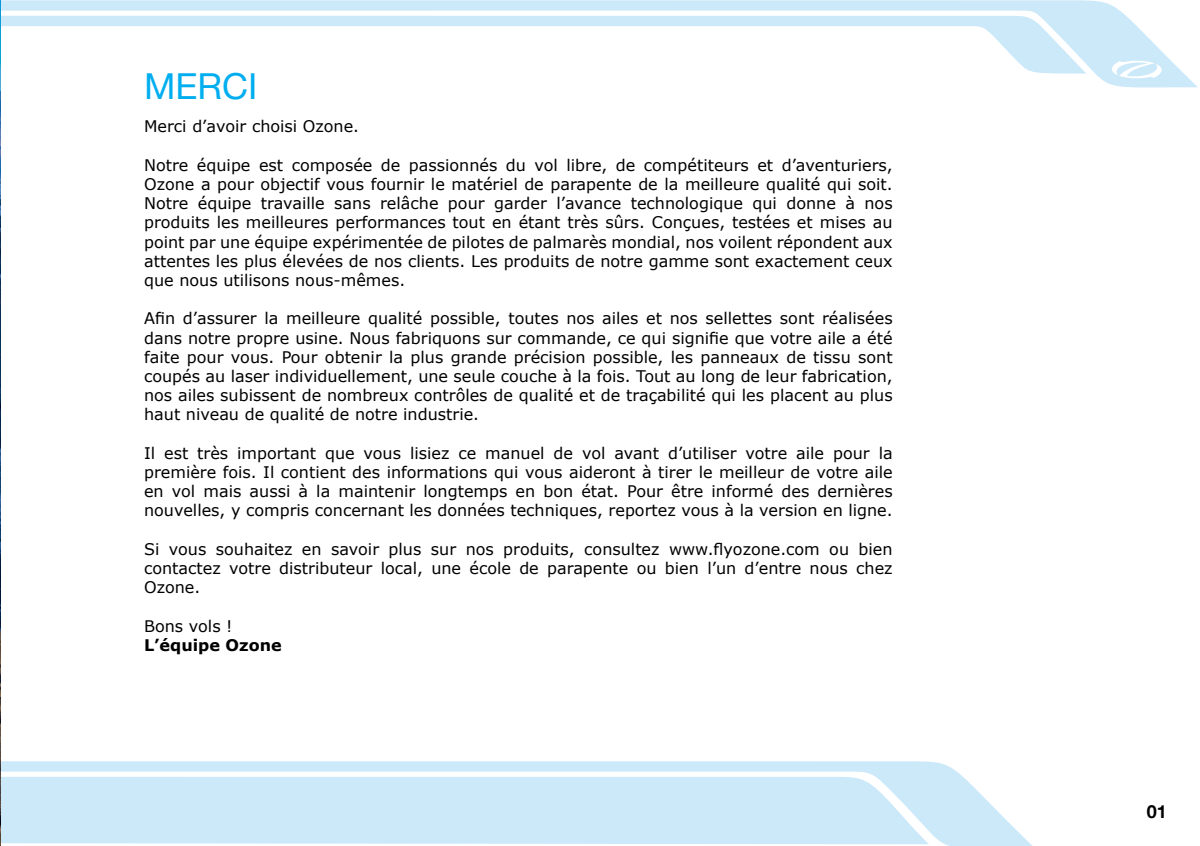
<style>
.page{position:relative;width:1200px;height:846px;background:#fff}
.page>*{position:absolute;margin:0;border:0;box-sizing:border-box;transform-origin:0 0}
.t1{font:36px "Helvetica Neue LT Std";color:#00aeef}
.t2{font:700 18px "Helvetica Neue";color:#000}
.t3{font:16px/19.2px "Verdana";color:#000;text-align:justify}
.t4{font:700 16px "Verdana";color:#000}
</style>
<div class="page">
<svg style="left:1px;top:761px;width:1031px;height:85px;background:#d2ebfa"></svg>
<svg style="left:1px;top:0;width:1196px;height:88px"></svg>
<svg style="left:1px;top:16px;width:1085px;height:58px"></svg>
<img style="left:0;top:0;width:1px;height:846px">
<svg style="left:1110px;top:60px;width:55px;height:18px"></svg>
<h1 class="t1" style="left:144px;top:64px;width:115px">MERCI</h1>
<p class="t3" style="left:144px;top:117px;width:216px">Merci d’avoir choisi Ozone.</p>
<p class="t3" style="left:144px;top:155px;width:750px">Notre équipe est composée de passionnés du vol libre, de compétiteurs et d’aventuriers, Ozone a pour objectif vous fournir le matériel de parapente de la meilleure qualité qui soit.<br>Notre équipe travaille sans relâche pour garder l’avance technologique qui donne à nos produits les meilleures performances tout en étant très sûrs. Conçues, testées et mises au point par une équipe expérimentée de pilotes de palmarès mondial, nos voilent répondent aux attentes les plus élevées de nos clients. Les produits de notre gamme sont exactement ceux que nous utilisons nous-mêmes.</p>
<p class="t3" style="left:144px;top:309px;width:750px">Afin d’assurer la meilleure qualité possible, toutes nos ailes et nos sellettes sont réalisées dans notre propre usine. Nous fabriquons sur commande, ce qui signifie que votre aile a été faite pour vous. Pour obtenir la plus grande précision possible, les panneaux de tissu sont coupés au laser individuellement, une seule couche à la fois. Tout au long de leur fabrication, nos ailes subissent de nombreux contrôles de qualité et de traçabilité qui les placent au plus haut niveau de qualité de notre industrie.</p>
<p class="t3" style="left:144px;top:443px;width:750px">Il est très important que vous lisiez ce manuel de vol avant d’utiliser votre aile pour la première fois. Il contient des informations qui vous aideront à tirer le meilleur de votre aile en vol mais aussi à la maintenir longtemps en bon état. Pour être informé des dernières nouvelles, y compris concernant les données techniques, reportez vous à la version en ligne.</p>
<p class="t3" style="left:144px;top:539px;width:749px">Si vous souhaitez en savoir plus sur nos produits, consultez www.flyozone.com ou bien contactez votre distributeur local, une école de parapente ou bien l’un d’entre nous chez Ozone.</p>
<p class="t3" style="left:144px;top:616px;width:90px">Bons vols !</p>
<p class="t4" style="left:144px;top:633px;width:139px">L’équipe Ozone</p>
<p class="t2" style="left:1146px;top:800px;width:22px">01</p>
</div>
